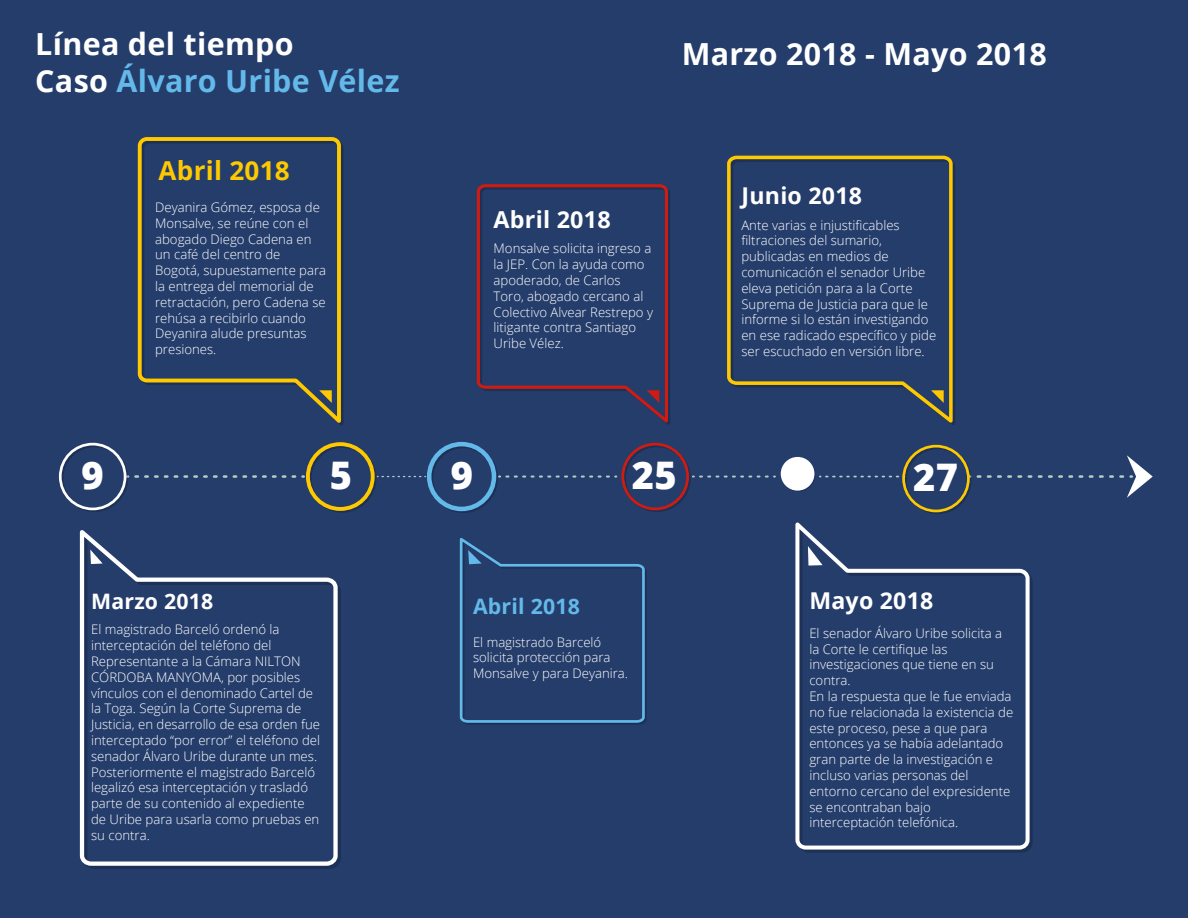
<style>
.page{position:relative;width:1188px;height:918px;background:#253d6b}
.page>*{position:absolute;margin:0;border:0;box-sizing:border-box;transform-origin:0 0}
.t1{font:800 37.95px "Open Sans";color:#fff}
.t2{font:700 30.45px/36.6px "Open Sans";letter-spacing:.01em;color:#fff}
.t3{font:700 26.1px "Open Sans";letter-spacing:.01em;color:#fec900}
.t4{font:700 23.4px "Open Sans";letter-spacing:.01em;color:#fff}
.t5{font:700 23.1px "Open Sans";letter-spacing:.01em;color:#fff}
.t6{font:700 21.3px "Open Sans";letter-spacing:.01em;color:#fff}
.t7{font:700 21.3px "Open Sans";letter-spacing:.01em;color:#63b9e9}
.t8{font:300 13.2px/15.8px "Open Sans";color:#fff}
.s1{color:#63b9e9}
</style>
<div class="page">
<svg style="left:135px;top:475px;width:169px;height:3px"></svg>
<svg style="left:377px;top:476px;width:49px;height:1px"></svg>
<svg style="left:506px;top:476px;width:110px;height:2px"></svg>
<svg style="left:700px;top:476px;width:75px;height:2px"></svg>
<svg style="left:820px;top:476px;width:80px;height:1px"></svg>
<svg style="left:978px;top:455px;width:175px;height:43px"></svg>
<div style="left:308px;top:444px;width:68px;height:69px;border:4px solid #000;border-radius:50%"></div>
<div style="left:306px;top:442px;width:69px;height:69px;border:4px solid #fec900;border-radius:50%"></div>
<div style="left:429px;top:444px;width:69px;height:69px;border:5px solid #000;border-radius:50%"></div>
<div style="left:427px;top:442px;width:69px;height:69px;border:5px solid #63b9e9;border-radius:50%"></div>
<div style="left:623px;top:445px;width:68px;height:67px;border:3px solid #000;border-radius:50%"></div>
<div style="left:621px;top:443px;width:68px;height:67px;border:3px solid #d21b10;border-radius:50%"></div>
<div style="left:61px;top:445px;width:67px;height:67px;border:3px solid #000;border-radius:50%"></div>
<div style="left:59px;top:443px;width:67px;height:67px;border:3px solid #fff;border-radius:50%"></div>
<svg style="left:782px;top:458px;width:33px;height:34px"></svg>
<div style="left:781px;top:457px;width:33px;height:34px;background:#fff;border-radius:50%"></div>
<div style="left:904px;top:447px;width:68px;height:67px;border:3px solid #000;border-radius:50%"></div>
<div style="left:902px;top:445px;width:68px;height:67px;border:3px solid #fec900;border-radius:50%"></div>
<svg style="left:79px;top:530px;width:261px;height:338px"></svg>
<svg style="left:90px;top:550px;width:13px;height:14px"></svg>
<svg style="left:795px;top:522px;width:237px;height:330px"></svg>
<svg style="left:808px;top:546px;width:15px;height:20px"></svg>
<svg style="left:137px;top:137px;width:206px;height:288px"></svg>
<svg style="left:319px;top:390px;width:13px;height:13px"></svg>
<svg style="left:476px;top:184px;width:194px;height:241px"></svg>
<svg style="left:647px;top:390px;width:12px;height:13px"></svg>
<svg style="left:727px;top:155px;width:227px;height:270px"></svg>
<svg style="left:931px;top:390px;width:13px;height:13px"></svg>
<svg style="left:459px;top:538px;width:188px;height:187px"></svg>
<h2 class="t2" style="left:35px;top:25px;width:366px">Línea del tiempo<br>Caso <span class="s1">Álvaro Uribe Vélez</span></h2>
<h3 class="t3" style="left:159px;top:152px;width:133px">Abril 2018</h3>
<p class="t8" style="left:155px;top:199px;width:173px">Deyanira Gómez, esposa de<br>Monsalve, se reúne con el abogado Diego Cadena en un café del centro de<br>Bogotá, supuestamente para la entrega del memorial de retractación, pero Cadena se rehúsa a recibirlo cuando<br>Deyanira alude presuntas presiones.</p>
<h2 class="t2" style="left:682px;top:35px;width:366px">Marzo 2018 - Mayo 2018</h2>
<h3 class="t4" style="left:494px;top:203px;width:119px">Abril 2018</h3>
<p class="t8" style="left:494px;top:240px;width:161px">Monsalve solicita ingreso a la JEP. Con la ayuda como apoderado, de Carlos<br>Toro, abogado cercano al<br>Colectivo Alvear Restrepo y litigante contra Santiago<br>Uribe Vélez.</p>
<h3 class="t5" style="left:742px;top:179px;width:122px">Junio 2018</h3>
<p class="t8" style="left:741px;top:217px;width:196px">Ante varias e injustificables filtraciones del sumario, publicadas en medios de comunicación el senador Uribe eleva petición para a la Corte<br>Suprema de Justicia para que le informe si lo están investigando en ese radicado específico y pide ser escuchado en versión libre.</p>
<h1 class="t1" style="left:82px;top:446px;width:24px">9</h1>
<h1 class="t1" style="left:330px;top:446px;width:24px">5</h1>
<h1 class="t1" style="left:451px;top:446px;width:24px">9</h1>
<h1 class="t1" style="left:632px;top:446px;width:46px">25</h1>
<h1 class="t1" style="left:913px;top:448px;width:46px">27</h1>
<h3 class="t6" style="left:91px;top:586px;width:124px">Marzo 2018</h3>
<p class="t8" style="left:91px;top:621px;width:231px">El magistrado Barceló ordenó la interceptación del teléfono del Representante a la Cámara NILTON CÓRDOBA MANYOMA, por posibles vínculos con el denominado Cartel de la Toga. Según la Corte Suprema de Justicia, en desarrollo de esa orden fue interceptado “por error” el teléfono del senador Álvaro Uribe durante un mes.<br>Posteriormente el magistrado Barceló legalizó esa interceptación y trasladó parte de su contenido al expediente de Uribe para usarla como pruebas en su contra.</p>
<h3 class="t7" style="left:473px;top:591px;width:108px">Abril 2018</h3>
<p class="t8" style="left:473px;top:634px;width:156px">El magistrado Barceló solicita protección para<br>Monsalve y para Deyanira.</p>
<h3 class="t5" style="left:809px;top:584px;width:126px">Mayo 2018</h3>
<p class="t8" style="left:809px;top:625px;width:205px">El senador Álvaro Uribe solicita a la Corte le certifique las investigaciones que tiene en su contra.<br>En la respuesta que le fue enviada no fue relacionada la existencia de este proceso, pese a que para entonces ya se había adelantado gran parte de la investigación e incluso varias personas del entorno cercano del expresidente se encontraban bajo interceptación telefónica.</p>
</div>
